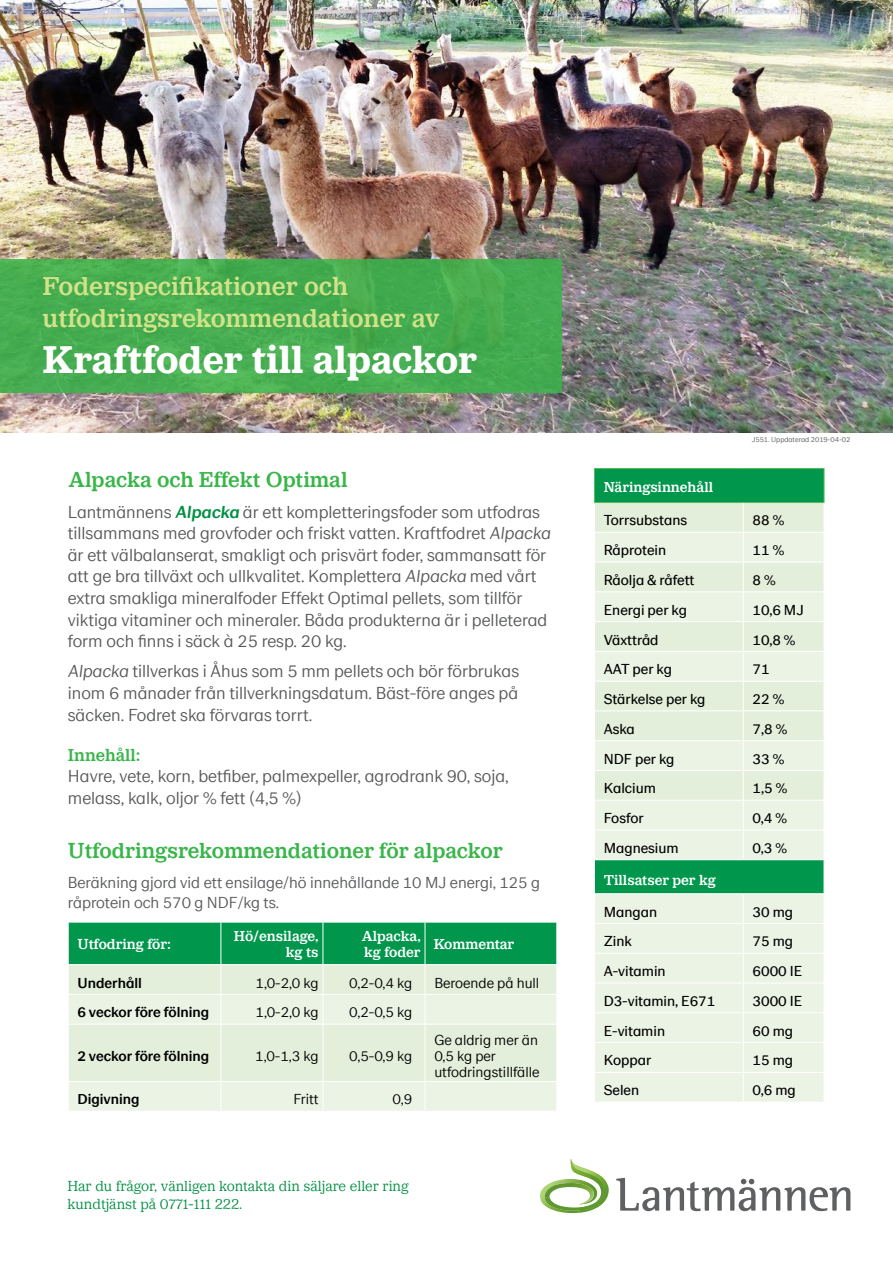
<style>
.page{position:relative;width:893px;height:1263px;background:#fff}
.page>*{position:absolute;margin:0;border:0;box-sizing:border-box;transform-origin:0 0}
.t1{font:700 40.5px "LM Serif Office";color:#fff}
.t2{font:500 27px/32.4px "LM Serif Office";color:#d2e288}
.t3{font:500 22.5px "LM Serif Office";color:#39b54a}
.t4{font:300 18px/21.6px "LM Sans Office";color:#58595b}
.t5{font:500 18px "LM Serif Office";color:#39b54a}
.t6{font:300 16.5px/19.8px "LM Sans Office";color:#58595b}
.t7{font:15px "LM Sans Office";color:#000}
.t8{font:300 15px/16.2px "LM Sans Office";color:#000}
.t9{font:500 15px/16.2px "LM Serif Office";color:#fff;text-align:right}
.t10{font:300 15px/18px "LM Serif Office";color:#009042}
.t11{font:500 15px "LM Sans Office";color:#000}
.t12{font:300 7.5px "LM Sans Office";color:#58595b}
.s1{font-weight:500;color:#009042}
</style>
<div class="page">
<img style="left:0;top:0;width:893px;height:432px">
<svg style="left:540px;top:1159px;width:69px;height:54px"></svg>
<svg style="left:616px;top:1178px;width:234px;height:33px"></svg>
<div style="left:0;top:259px;width:561px;height:134px;background:#46ac50"></div>
<div style="left:595px;top:469px;width:229px;height:33px;background:#00974d"></div>
<div style="left:595px;top:503px;width:229px;height:29px;background:#e3efdb"></div>
<svg style="left:595px;top:533px;width:229px;height:569px;background:#dbecd9"></svg>
<hr style="left:594px;top:562px;width:149px;height:1px;background:#fff">
<hr style="left:743px;top:562px;width:81px;height:1px;background:#fff">
<hr style="left:594px;top:591px;width:149px;height:1px;background:#fff">
<hr style="left:743px;top:591px;width:81px;height:1px;background:#fff">
<hr style="left:594px;top:621px;width:149px;height:1px;background:#fff">
<hr style="left:743px;top:621px;width:81px;height:1px;background:#fff">
<hr style="left:594px;top:651px;width:149px;height:1px;background:#fff">
<hr style="left:743px;top:651px;width:81px;height:1px;background:#fff">
<hr style="left:594px;top:681px;width:149px;height:1px;background:#fff">
<hr style="left:743px;top:681px;width:81px;height:1px;background:#fff">
<hr style="left:594px;top:710px;width:149px;height:1px;background:#fff">
<hr style="left:743px;top:710px;width:81px;height:1px;background:#fff">
<hr style="left:594px;top:740px;width:149px;height:1px;background:#fff">
<hr style="left:743px;top:740px;width:81px;height:1px;background:#fff">
<hr style="left:594px;top:770px;width:149px;height:1px;background:#fff">
<hr style="left:743px;top:770px;width:81px;height:1px;background:#fff">
<svg style="left:743px;top:503px;width:1px;height:297px"></svg>
<hr style="left:594px;top:800px;width:149px;height:1px;background:#fff">
<hr style="left:743px;top:800px;width:81px;height:1px;background:#fff">
<hr style="left:743px;top:800px;width:1px;height:30px;background:#fff">
<hr style="left:594px;top:830px;width:149px;height:1px;background:#fff">
<hr style="left:743px;top:830px;width:81px;height:1px;background:#fff">
<svg style="left:743px;top:831px;width:1px;height:28px"></svg>
<hr style="left:594px;top:859px;width:149px;height:1px;background:#fff">
<hr style="left:743px;top:859px;width:81px;height:1px;background:#fff">
<hr style="left:594px;top:893px;width:149px;height:1px;background:#fff">
<hr style="left:743px;top:893px;width:81px;height:1px;background:#fff">
<hr style="left:594px;top:923px;width:149px;height:1px;background:#fff">
<hr style="left:743px;top:923px;width:81px;height:1px;background:#fff">
<hr style="left:594px;top:953px;width:149px;height:1px;background:#fff">
<hr style="left:743px;top:953px;width:81px;height:1px;background:#fff">
<hr style="left:594px;top:983px;width:149px;height:1px;background:#fff">
<hr style="left:743px;top:983px;width:81px;height:1px;background:#fff">
<hr style="left:594px;top:1012px;width:149px;height:1px;background:#fff">
<hr style="left:743px;top:1012px;width:81px;height:1px;background:#fff">
<hr style="left:594px;top:1042px;width:149px;height:1px;background:#fff">
<hr style="left:743px;top:1042px;width:81px;height:1px;background:#fff">
<hr style="left:594px;top:1072px;width:149px;height:1px;background:#fff">
<hr style="left:743px;top:1072px;width:81px;height:1px;background:#fff">
<svg style="left:743px;top:894px;width:1px;height:208px"></svg>
<hr style="left:594px;top:468px;width:149px;height:1px;background:#57ba56">
<hr style="left:594px;top:469px;width:1px;height:33px;background:#57ba56">
<hr style="left:743px;top:468px;width:81px;height:1px;background:#57ba56">
<hr style="left:824px;top:469px;width:1px;height:33px;background:#57ba56">
<hr style="left:594px;top:502px;width:149px;height:1px;background:#57ba56">
<hr style="left:743px;top:502px;width:81px;height:1px;background:#57ba56">
<svg style="left:69px;top:1025px;width:487px;height:86px;background:#e5f0de"></svg>
<svg style="left:68px;top:922px;width:489px;height:102px;background:#8bcda6"></svg>
<hr style="left:221px;top:1024px;width:1px;height:57px;background:#fff">
<hr style="left:323px;top:1024px;width:1px;height:57px;background:#fff">
<hr style="left:425px;top:1024px;width:1px;height:57px;background:#fff">
<hr style="left:68px;top:1081px;width:153px;height:1px;background:#fff">
<hr style="left:221px;top:1081px;width:102px;height:1px;background:#fff">
<svg style="left:221px;top:1082px;width:1px;height:29px"></svg>
<hr style="left:323px;top:1081px;width:102px;height:1px;background:#fff">
<svg style="left:323px;top:1082px;width:1px;height:29px"></svg>
<hr style="left:425px;top:1081px;width:132px;height:1px;background:#fff">
<svg style="left:425px;top:1082px;width:1px;height:29px"></svg>
<h2 class="t2" style="left:43px;top:270px;width:398px">Foderspecifikationer och utfodringsrekommendationer av</h2>
<h1 class="t1" style="left:43px;top:336px;width:436px">Kraftfoder till alpackor</h1>
<p class="t3" style="left:69px;top:466px;width:281px">Alpacka och Effekt Optimal</p>
<p class="t4" style="left:68px;top:501px;width:487px">Lantmännens <span class="s1">Alpacka</span> är ett kompletteringsfoder som utfodras tillsammans med grovfoder och friskt vatten. Kraftfodret Alpacka är ett välbalanserat, smakligt och prisvärt foder, sammansatt för att ge bra tillväxt och ullkvalitet. Komplettera Alpacka med vårt extra smakliga mineralfoder Effekt Optimal pellets, som tillför viktiga vitaminer och mineraler. Båda produkterna är i pelleterad form och finns i säck à 25 resp. 20 kg.</p>
<p class="t4" style="left:68px;top:661px;width:453px;text-align:justify">Alpacka tillverkas i Åhus som 5 mm pellets och bör förbrukas inom 6 månader från tillverkningsdatum. Bäst-före anges på säcken. Fodret ska förvaras torrt.</p>
<p class="t5" style="left:68px;top:745px;width:74px">Innehåll:</p>
<p class="t4" style="left:68px;top:766px;width:442px">Havre, vete, korn, betfiber, palmexpeller, agrodrank 90, soja, melass, kalk, oljor % fett (4,5 %)</p>
<p class="t3" style="left:68px;top:838px;width:436px">Utfodringsrekommendationer för alpackor</p>
<p class="t6" style="left:68px;top:873px;width:474px">Beräkning gjord vid ett ensilage/hö innehållande 10 MJ energi, 125 g råprotein och 570 g NDF/kg ts.</p>
<p class="t9" style="left:78px;top:936px;width:95px">Utfodring för:</p>
<p class="t9" style="left:234px;top:928px;width:86px">Hö/ensilage, kg ts</p>
<p class="t9" style="left:362px;top:928px;width:60px;text-align:left">Alpacka, kg foder</p>
<p class="t9" style="left:434px;top:936px;width:82px">Kommentar</p>
<p class="t11" style="left:78px;top:974px;width:66px">Underhåll</p>
<p class="t8" style="left:255px;top:974px;width:65px">1,0-2,0 kg</p>
<p class="t8" style="left:349px;top:974px;width:65px">0,2-0,4 kg</p>
<p class="t8" style="left:434px;top:974px;width:106px">Beroende på hull</p>
<p class="t11" style="left:78px;top:1004px;width:133px">6 veckor före fölning</p>
<p class="t8" style="left:255px;top:1004px;width:65px">1,0-2,0 kg</p>
<p class="t8" style="left:349px;top:1004px;width:65px">0,2-0,5 kg</p>
<p class="t11" style="left:78px;top:1047px;width:133px">2 veckor före fölning</p>
<p class="t8" style="left:255px;top:1048px;width:65px">1,0-1,3 kg</p>
<p class="t8" style="left:349px;top:1048px;width:65px">0,5-0,9 kg</p>
<p class="t8" style="left:434px;top:1031px;width:107px">Ge aldrig mer än<br>0,5 kg per utfodringstillfälle</p>
<p class="t11" style="left:78px;top:1091px;width:64px">Digivning</p>
<p class="t8" style="left:294px;top:1091px;width:27px">Fritt</p>
<p class="t8" style="left:393px;top:1091px;width:21px">0,9</p>
<p class="t10" style="left:68px;top:1177px;width:343px">Har du frågor, vänligen kontakta din säljare eller ring kundtjänst på 0771-111 222.</p>
<p class="t12" style="left:752px;top:435px;width:100px">J551. Uppdaterad 2019-04-02</p>
<p class="t9" style="left:604px;top:478px;width:111px">Näringsinnehåll</p>
<p class="t7" style="left:604px;top:512px;width:85px">Torrsubstans</p>
<p class="t7" style="left:753px;top:512px;width:33px">88 %</p>
<p class="t7" style="left:604px;top:542px;width:64px">Råprotein</p>
<p class="t7" style="left:753px;top:542px;width:33px">11 %</p>
<p class="t7" style="left:604px;top:572px;width:92px">Råolja &amp; råfett</p>
<p class="t7" style="left:753px;top:572px;width:25px">8 %</p>
<p class="t7" style="left:604px;top:601px;width:85px">Energi per kg</p>
<p class="t7" style="left:753px;top:601px;width:53px">10,6 MJ</p>
<p class="t7" style="left:604px;top:631px;width:56px">Växttråd</p>
<p class="t7" style="left:753px;top:631px;width:44px">10,8 %</p>
<p class="t7" style="left:604px;top:661px;width:70px">AAT per kg</p>
<p class="t7" style="left:753px;top:661px;width:19px">71</p>
<p class="t7" style="left:604px;top:691px;width:103px">Stärkelse per kg</p>
<p class="t7" style="left:753px;top:691px;width:33px">22 %</p>
<p class="t7" style="left:604px;top:720px;width:33px">Aska</p>
<p class="t7" style="left:753px;top:720px;width:36px">7,8 %</p>
<p class="t7" style="left:604px;top:750px;width:72px">NDF per kg</p>
<p class="t7" style="left:753px;top:750px;width:33px">33 %</p>
<p class="t7" style="left:604px;top:780px;width:54px">Kalcium</p>
<p class="t7" style="left:753px;top:780px;width:36px">1,5 %</p>
<p class="t7" style="left:604px;top:810px;width:41px">Fosfor</p>
<p class="t7" style="left:753px;top:810px;width:36px">0,4 %</p>
<p class="t7" style="left:604px;top:839px;width:76px">Magnesium</p>
<p class="t7" style="left:753px;top:839px;width:36px">0,3 %</p>
<p class="t9" style="left:604px;top:872px;width:114px">Tillsatser per kg</p>
<p class="t7" style="left:604px;top:903px;width:55px">Mangan</p>
<p class="t7" style="left:753px;top:903px;width:42px">30 mg</p>
<p class="t7" style="left:604px;top:933px;width:30px">Zink</p>
<p class="t7" style="left:753px;top:933px;width:42px">75 mg</p>
<p class="t7" style="left:604px;top:963px;width:63px">A-vitamin</p>
<p class="t7" style="left:753px;top:963px;width:51px">6000 IE</p>
<p class="t7" style="left:604px;top:993px;width:113px">D3-vitamin, E671</p>
<p class="t7" style="left:753px;top:993px;width:51px">3000 IE</p>
<p class="t7" style="left:604px;top:1022px;width:63px">E-vitamin</p>
<p class="t7" style="left:753px;top:1022px;width:42px">60 mg</p>
<p class="t7" style="left:604px;top:1052px;width:49px">Koppar</p>
<p class="t7" style="left:753px;top:1052px;width:42px">15 mg</p>
<p class="t7" style="left:604px;top:1082px;width:37px">Selen</p>
<p class="t7" style="left:753px;top:1082px;width:45px">0,6 mg</p>
</div>
